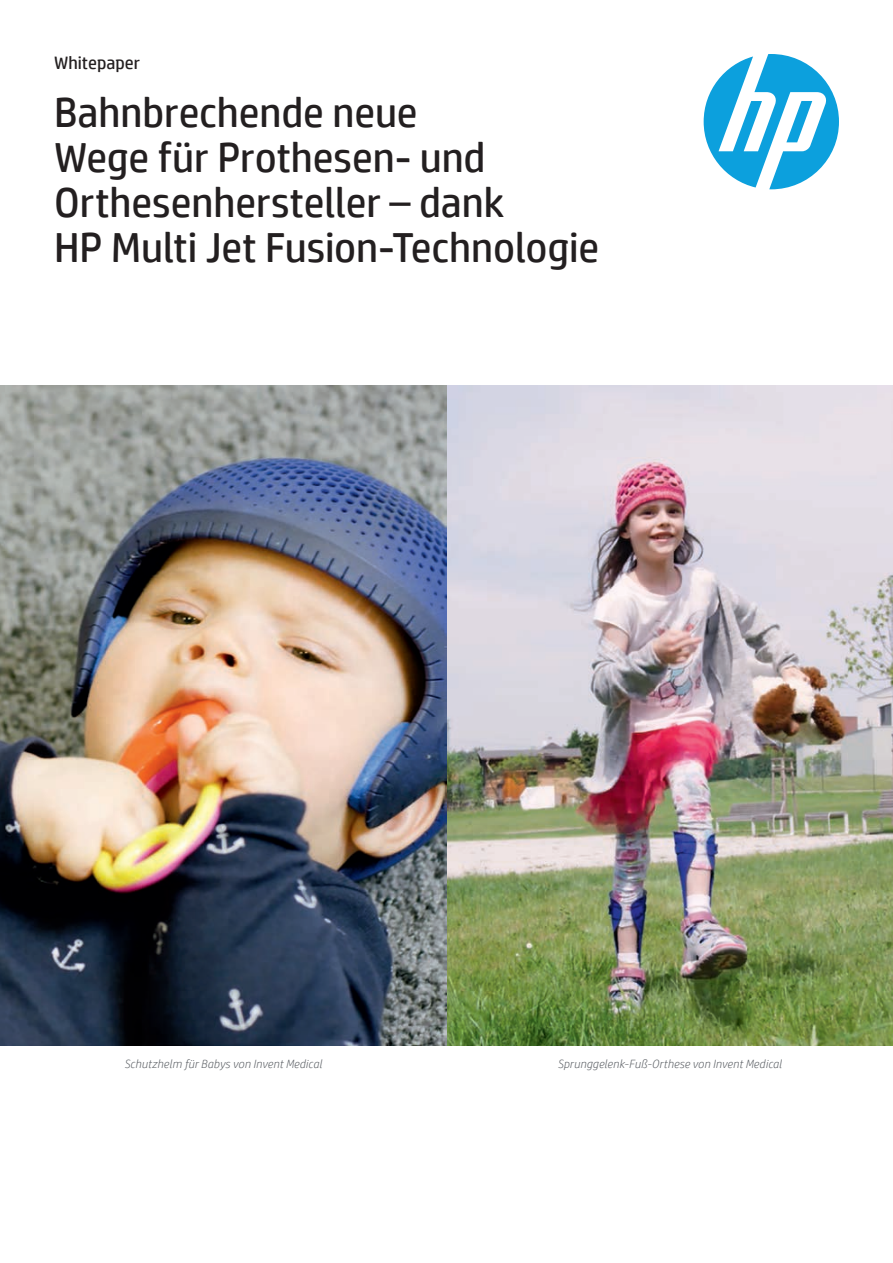
<style>
.page{position:relative;width:893px;height:1263px;background:#fff}
.page>*{position:absolute;margin:0;border:0;box-sizing:border-box;transform-origin:0 0}
.Cover_headline_30_32{font:42px/45px "HP Simplified";letter-spacing:-.005em;color:#231f20}
.Document_type_for_30{font:18px "HP Simplified";color:#231f20}
.Image_Text_8{font:italic 300 12px "HP Simplified";letter-spacing:.01em;color:#5f6368}
</style>
<div class="page">
<svg style="left:704px;top:54px;width:135px;height:135px"></svg>
<img style="left:0;top:386px;width:893px;height:659px">
<p class="Document_type_for_30" style="left:54px;top:51px;width:88px">Whitepaper</p>
<p class="Cover_headline_30_32" style="left:54px;top:90px;width:547px">Bahnbrechende neue<br>Wege für Prothesen- und<br>Orthesenhersteller – dank<br>HP Multi Jet Fusion-Technologie</p>
<p class="Image_Text_8" style="left:124px;top:1056px;width:199px">Schutzhelm für Babys von Invent Medical</p>
<p class="Image_Text_8" style="left:558px;top:1056px;width:226px">Sprunggelenk-Fuß-Orthese von Invent Medical</p>
</div>
